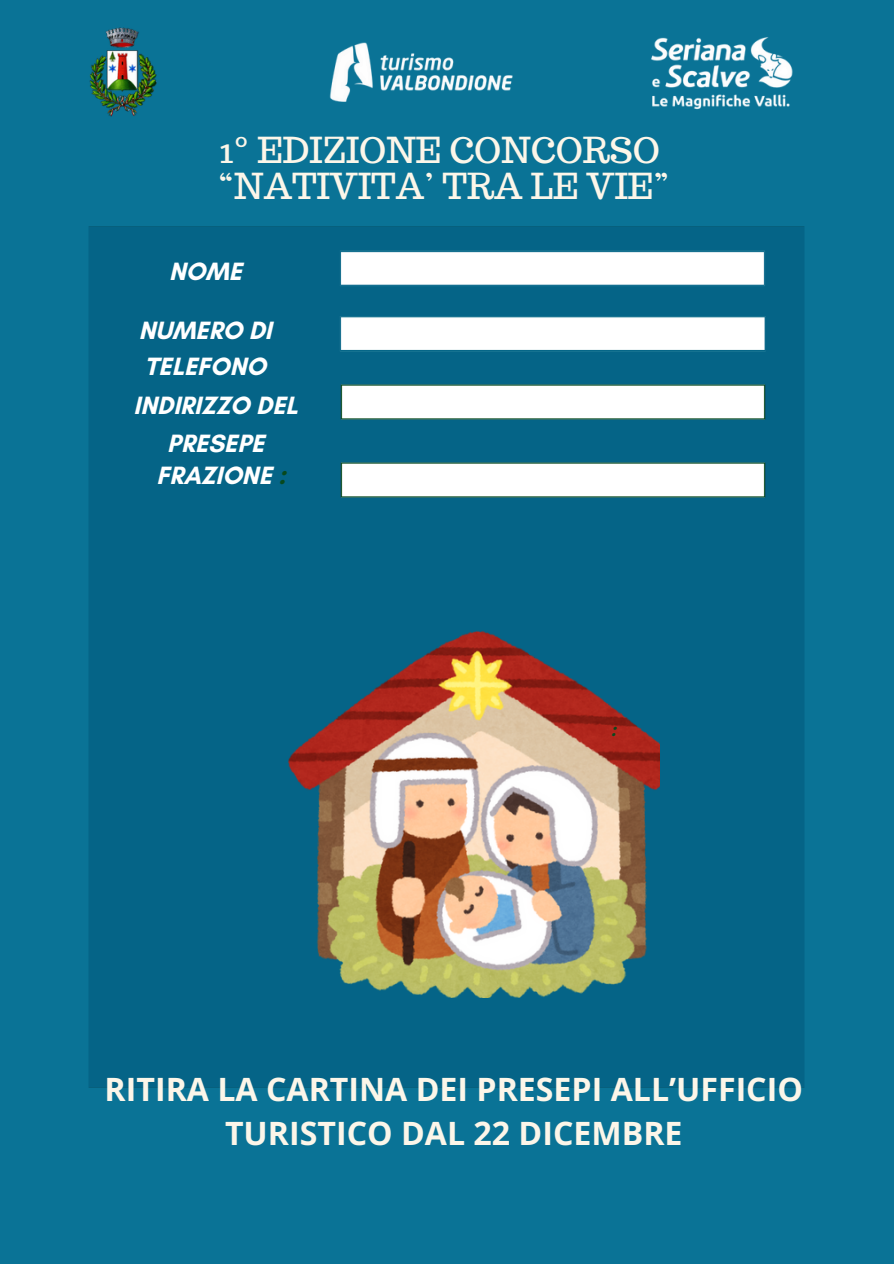
<style>
.page{position:relative;width:894px;height:1264px;background:#fff}
.page>*{position:absolute;margin:0;border:0;box-sizing:border-box;transform-origin:0 0}
.t1{font:35.1px "Trocchi";color:#fcf6e9}
.t2{font:700 32.1px/43.8px "Open Sans";color:#fcf6e9;text-align:center}
.t3{font:700 25.5px "Glacial Indifference";color:#fff}
.t4{font:700 18px "Glacial Indifference";color:#08491e}
.s1{color:#08491e}
</style>
<div class="page">
<div style="left:0;top:0;width:893px;height:1263px;background:#0a7396"></div>
<img style="left:89px;top:226px;width:715px;height:862px">
<img style="left:288px;top:631px;width:370px;height:366px">
<img style="left:330px;top:43px;width:183px;height:58px">
<img style="left:651px;top:37px;width:142px;height:73px">
<img style="left:89px;top:27px;width:68px;height:89px">
<img style="left:333px;top:377px;width:439px;height:50px">
<img style="left:333px;top:455px;width:439px;height:49px">
<p class="t1" style="left:219px;top:128px;width:442px">1° EDIZIONE CONCORSO</p>
<p class="t1" style="left:218px;top:163px;width:453px">“NATIVITA’ TRA LE VIE”</p>
<p class="t3" style="left:169px;top:255px;width:74px">NOME</p>
<p class="t3" style="left:139px;top:315px;width:134px">NUMERO DI</p>
<p class="t3" style="left:145px;top:351px;width:123px">TELEFONO</p>
<p class="t3" style="left:133px;top:390px;width:166px">INDIRIZZO DEL</p>
<p class="t3" style="left:167px;top:427px;width:98px">PRESEPE</p>
<p class="t3" style="left:156px;top:459px;width:131px">FRAZIONE <span class="s1">:</span></p>
<p class="t4" style="left:610px;top:718px;width:7px">:</p>
<h1 class="t2" style="left:105px;top:1066px;width:699px">RITIRA LA CARTINA DEI PRESEPI ALL’UFFICIO<br>TURISTICO DAL 22 DICEMBRE</h1>
</div>
